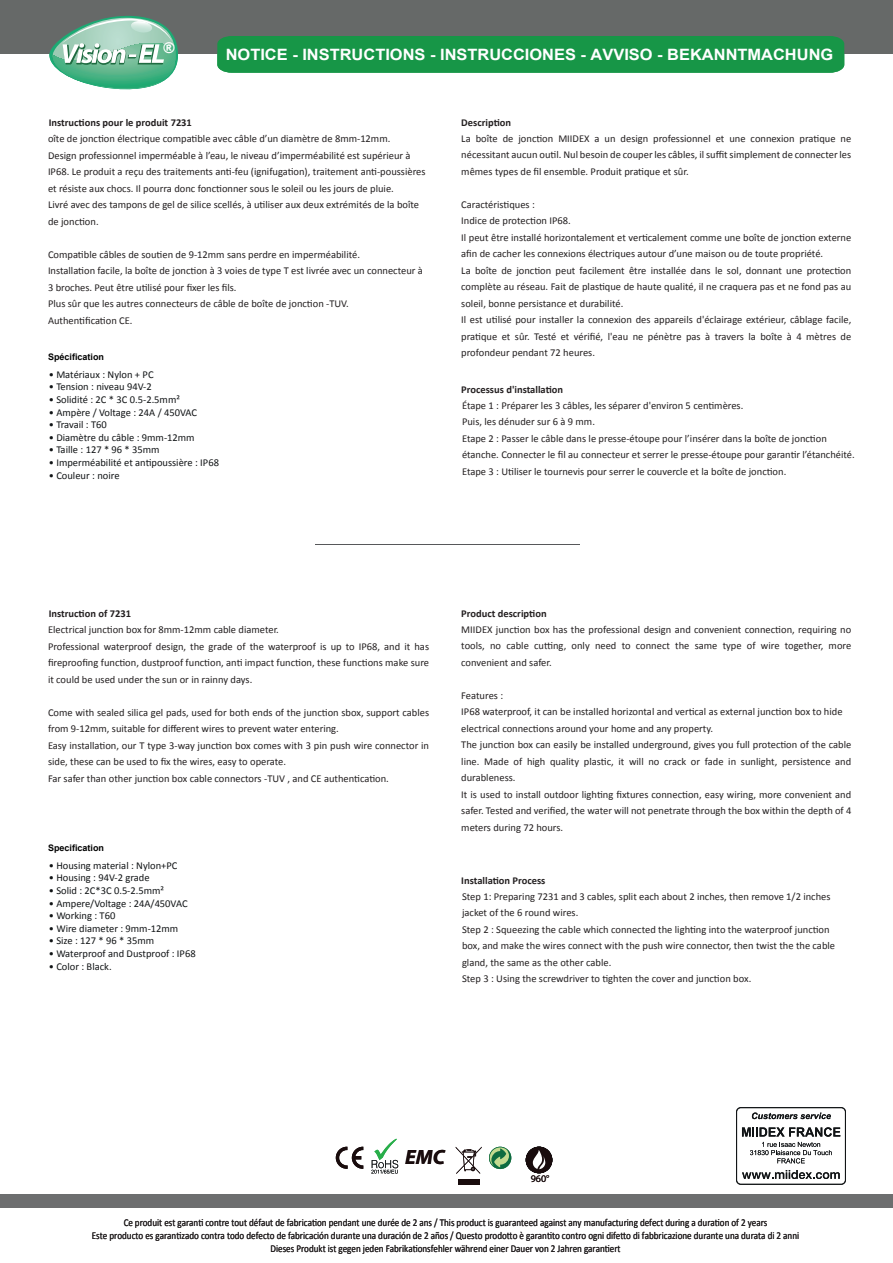
<style>
.page{position:relative;width:893px;height:1263px;background:#fff}
.page>*{position:absolute;margin:0;border:0;box-sizing:border-box;transform-origin:0 0}
.t1{font:italic 700 20.7px "Myriad Pro";color:#190c0d}
.t2{font:700 15.6px "Arial";color:#fff;scale:1.05 1}
.t3{font:900 14.85px "Arial";color:#fff}
.t4{font:10.5px/16.5px "Calibri";color:#231f20}
.t5{font:10.5px/12.6px "Calibri";color:#231f20;text-align:center;scale:.86 1}
.t6{font:10.5px "Calibri";color:#111416}
.t7{font:700 10.5px "Calibri";color:#231f20}
.t8{font:10.05px "Myriad Pro";color:#190c0d}
.t9{font:700 9px "Arial";color:#000001}
</style>
<div class="page">
<hr style="left:315px;top:544px;width:264px;height:1px;background:#57585a">
<div style="left:0;top:0;width:893px;height:53px;background:#666968"></div>
<div style="left:217px;top:36px;width:627px;height:37px;background:#179647"></div>
<svg style="left:49px;top:15px;width:129px;height:75px"></svg>
<div style="left:0;top:1194px;width:893px;height:14px;background:#6d6e6f"></div>
<svg style="left:336px;top:1147px;width:27px;height:22px"></svg>
<svg style="left:489px;top:1147px;width:22px;height:22px"></svg>
<svg style="left:456px;top:1147px;width:26px;height:27px"></svg>
<div style="left:458px;top:1179px;width:21px;height:5px;background:#190c0d"></div>
<div style="left:526px;top:1147px;width:26px;height:26px;background:#190c0d;border-radius:50%"></div>
<svg style="left:533px;top:1150px;width:13px;height:19px"></svg>
<svg style="left:371px;top:1139px;width:27px;height:34px"></svg>
<svg style="left:742px;top:1170px;width:98px;height:9px"></svg>
<svg style="left:752px;top:1112px;width:79px;height:7px"></svg>
<svg style="left:742px;top:1127px;width:98px;height:36px"></svg>
<div style="left:736px;top:1107px;width:110px;height:77px;border:1px solid #111416;border-radius:4px"></div>
<h3 class="t3" style="left:163px;top:37px;width:13px">®</h3>
<h2 class="t2" style="left:223px;top:44px;width:345px">NOTICE - INSTRUCTIONS - INSTRUCCIONES -</h2>
<h2 class="t2" style="left:226px;top:44px;width:405px">NOTICE - INSTRUCTIONS - INSTRUCCIONES - AVVISO</h2>
<h2 class="t2" style="left:591px;top:44px;width:230px">AVVISO - - BEKANNTMACHUNG</h2>
<h2 class="t2" style="left:667px;top:44px;width:160px">BEKANNTMACHUNG</h2>
<p class="t7" style="left:49px;top:115px;width:145px">Instructions pour le produit 7231</p>
<p class="t7" style="left:461px;top:115px;width:51px">Description</p>
<p class="t4" style="left:48px;top:130px;width:379px">oîte de jonction électrique compatible avec câble d’un diamètre de 8mm-12mm.<br>Design professionnel imperméable à l’eau, le niveau d’imperméabilité est supérieur à IP68. Le produit a reçu des traitements anti-feu (ignifugation), traitement anti-poussières et résiste aux chocs. Il pourra donc fonctionner sous le soleil ou les jours de pluie.<br>Livré avec des tampons de gel de silice scellés, à utiliser aux deux extrémités de la boîte de jonction.</p>
<p class="t4" style="left:48px;top:246px;width:376px">Compatible câbles de soutien de 9-12mm sans perdre en imperméabilité.<br>Installation facile, la boîte de jonction à 3 voies de type T est livrée avec un connecteur à 3 broches. Peut être utilisé pour fixer les fils.<br>Plus sûr que les autres connecteurs de câble de boîte de jonction -TUV.<br>Authentification CE.</p>
<p class="t9" style="left:48px;top:351px;width:58px">Spécification</p>
<p class="t6" style="left:49px;top:368px;width:106px">• Matériaux : Nylon + PC</p>
<p class="t6" style="left:49px;top:380px;width:104px">• Tension : niveau 94V-2</p>
<p class="t6" style="left:49px;top:393px;width:133px">• Solidité : 2C * 3C 0.5-2.5mm²</p>
<p class="t6" style="left:49px;top:405px;width:150px">• Ampère / Voltage : 24A / 450VAC</p>
<p class="t6" style="left:49px;top:418px;width:60px">• Travail : T60</p>
<p class="t6" style="left:49px;top:431px;width:147px">• Diamètre du câble : 9mm-12mm</p>
<p class="t6" style="left:49px;top:443px;width:112px">• Taille : 127 * 96 * 35mm</p>
<p class="t6" style="left:49px;top:456px;width:172px">• Imperméabilité et antipoussière : IP68</p>
<p class="t6" style="left:49px;top:468px;width:72px">• Couleur : noire</p>
<p class="t4" style="left:461px;top:130px;width:391px;text-align:justify">La boîte de jonction MIIDEX a un design professionnel et une connexion pratique ne nécessitant aucun outil. Nul besoin de couper les câbles, il suffit simplement de connecter les mêmes types de fil ensemble. Produit pratique et sûr.</p>
<p class="t4" style="left:461px;top:196px;width:392px">Caractéristiques :<br>Indice de protection IP68.<br>Il peut être installé horizontalement et verticalement comme une boîte de jonction externe afin de cacher les connexions électriques autour d’une maison ou de toute propriété.<br>La boîte de jonction peut facilement être installée dans le sol, donnant une protection complète au réseau. Fait de plastique de haute qualité, il ne craquera pas et ne fond pas au soleil, bonne persistance et durabilité.<br>Il est utilisé pour installer la connexion des appareils d'éclairage extérieur, câblage facile, pratique et sûr. Testé et vérifié, l'eau ne pénètre pas à travers la boîte à 4 mètres de profondeur pendant 72 heures.</p>
<p class="t7" style="left:461px;top:383px;width:103px">Processus d'installation</p>
<p class="t4" style="left:462px;top:397px;width:394px">Étape 1 : Préparer les 3 câbles, les séparer d'environ 5 centimères.<br>Puis, les dénuder sur 6 à 9 mm.<br>Etape 2 : Passer le câble dans le presse-étoupe pour l’insérer dans la boîte de jonction étanche. Connecter le fil au connecteur et serrer le presse-étoupe pour garantir l’étanchéité.<br>Etape 3 : Utiliser le tournevis pour serrer le couvercle et la boîte de jonction.</p>
<p class="t7" style="left:49px;top:606px;width:84px">Instruction of 7231</p>
<p class="t7" style="left:461px;top:606px;width:87px">Product description</p>
<p class="t4" style="left:48px;top:621px;width:383px">Electrical junction box for 8mm-12mm cable diameter.<br>Professional waterproof design, the grade of the waterproof is up to IP68, and it has fireproofing function, dustproof function, anti impact function, these functions make sure it could be used under the sun or in rainny days.</p>
<p class="t4" style="left:48px;top:704px;width:383px">Come with sealed silica gel pads, used for both ends of the junction sbox, support cables from 9-12mm, suitable for different wires to prevent water entering.<br>Easy installation, our T type 3-way junction box comes with 3 pin push wire connector in side, these can be used to fix the wires, easy to operate.<br>Far safer than other junction box cable connectors -TUV , and CE authentication.</p>
<p class="t9" style="left:48px;top:842px;width:58px">Specification</p>
<p class="t6" style="left:49px;top:859px;width:130px">• Housing material : Nylon+PC</p>
<p class="t6" style="left:49px;top:871px;width:102px">• Housing : 94V-2 grade</p>
<p class="t6" style="left:49px;top:884px;width:117px">• Solid : 2C*3C 0.5-2.5mm²</p>
<p class="t6" style="left:49px;top:896px;width:140px">• Ampere/Voltage : 24A/450VAC</p>
<p class="t6" style="left:49px;top:909px;width:68px">• Working : T60</p>
<p class="t6" style="left:49px;top:922px;width:131px">• Wire diameter : 9mm-12mm</p>
<p class="t6" style="left:49px;top:934px;width:107px">• Size : 127 * 96 * 35mm</p>
<p class="t6" style="left:49px;top:947px;width:148px">• Waterproof and Dustproof : IP68</p>
<p class="t6" style="left:49px;top:959px;width:64px">• Color : Black.</p>
<p class="t4" style="left:461px;top:621px;width:392px;text-align:justify">MIIDEX junction box has the professional design and convenient connection, requiring no tools, no cable cutting, only need to connect the same type of wire together, more convenient and safer.</p>
<p class="t4" style="left:461px;top:687px;width:391px">Features :<br>IP68 waterproof, it can be installed horizontal and vertical as external junction box to hide electrical connections around your home and any property.<br>The junction box can easily be installed underground, gives you full protection of the cable line. Made of high quality plastic, it will no crack or fade in sunlight, persistence and durableness.<br>It is used to install outdoor lighting fixtures connection, easy wiring, more convenient and safer. Tested and verified, the water will not penetrate through the box within the depth of 4 meters during 72 hours.</p>
<p class="t7" style="left:461px;top:874px;width:86px">Installation Process</p>
<p class="t4" style="left:462px;top:888px;width:375px">Step 1: Preparing 7231 and 3 cables, split each about 2 inches, then remove 1/2 inches jacket of the 6 round wires.<br>Step 2 : Squeezing the cable which connected the lighting into the waterproof junction box, and make the wires connect with the push wire connector, then twist the the cable gland, the same as the other cable.<br>Step 3 : Using the screwdriver to tighten the cover and junction box.</p>
<h1 class="t1" style="left:405px;top:1143px;width:41px">EMC</h1>
<p class="t8" style="left:531px;top:1172px;width:20px">960°</p>
<p class="t5" style="left:92px;top:1217px;width:824px">Ce produit est garanti contre tout défaut de fabrication pendant une durée de 2 ans / This product is guaranteed against any manufacturing defect during a duration of 2 years<br>Este producto es garantizado contra todo defecto de fabricación durante una duración de 2 años / Questo prodotto è garantito contro ogni difetto di fabbricazione durante una durata di 2 anni<br>Dieses Produkt ist gegen jeden Fabrikationsfehler während einer Dauer von 2 Jahren garantiert</p>
<p class="t5" style="left:507px;top:1229px;width:8px">t</p>
<p class="t5" style="left:620px;top:1229px;width:8px">t</p>
</div>
